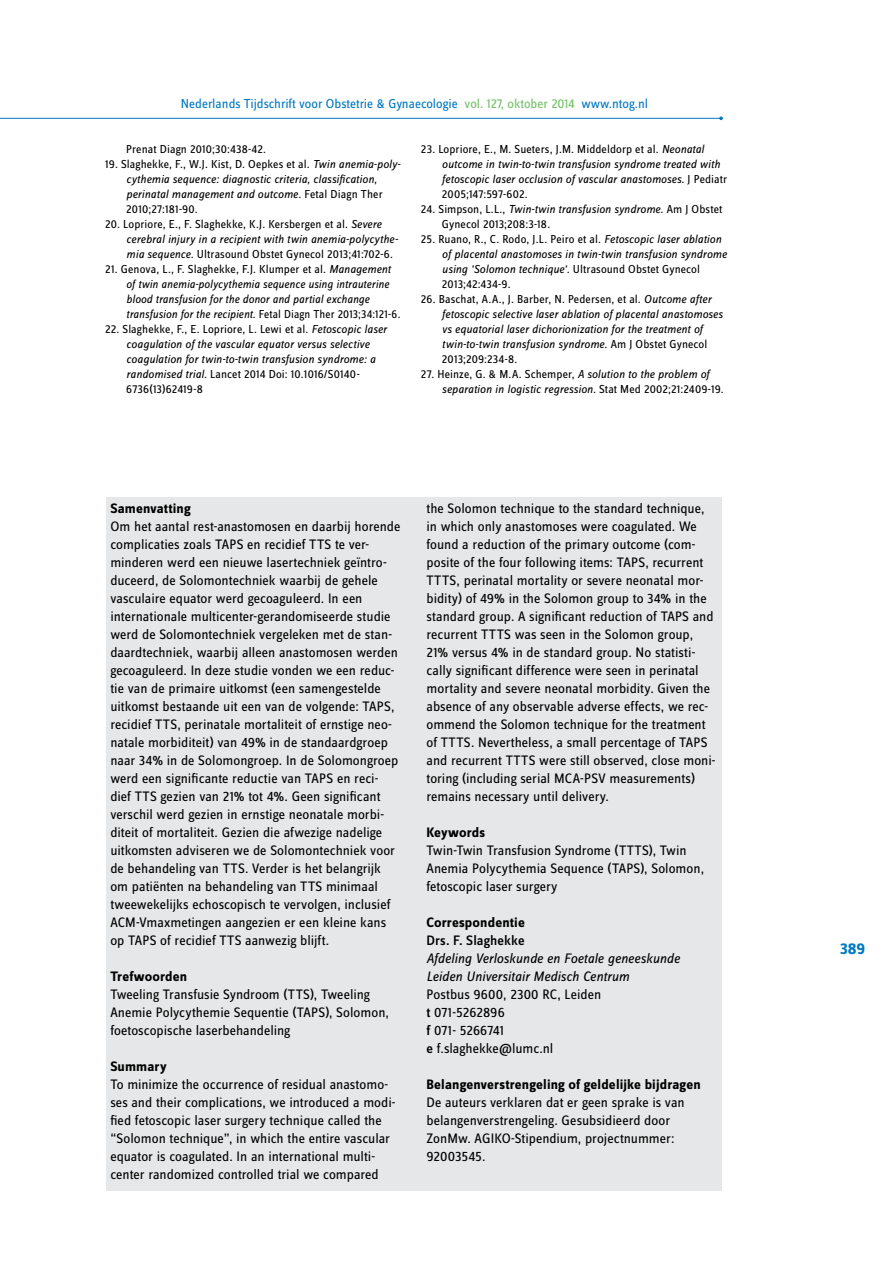
<style>
.page{position:relative;width:893px;height:1263px;background:#fff}
.page>*{position:absolute;margin:0;border:0;box-sizing:border-box;transform-origin:0 0}
.t1{font:700 16.5px "Zine Sans Dis";color:#0079c1}
.t2{font:14.25px/18px "Zine Sans Dis";color:#000}
.t3{font:700 14.25px "Zine Sans Dis";letter-spacing:.01em;color:#000}
.t4{font:italic 14.25px/18px "Zine Sans Dis";letter-spacing:-.005em;color:#000}
.t5{font:14.25px "Zine Sans Dis Medium Roman Tf";color:#000}
.t6{font:13.5px "Zine Sans Dis";color:#0079c1}
.t7{font:italic 12px/15px "Zine Sans Dis";letter-spacing:.005em;color:#000}
.t8{font:12px/15px "Zine Sans Dis";letter-spacing:.01em;color:#000}
.s1{color:#73c167}
.s2{font-style:normal}
.s3{font-style:italic}
.s4{font-family:"Zine Sans Dis Medium Roman Tf"}
</style>
<div class="page">
<hr style="left:0;top:118px;width:721px;height:1px;background:#0079c1">
<div style="left:106px;top:497px;width:615px;height:693px;background:#e6e7e8"></div>
<p class="t6" style="left:181px;top:97px;width:469px">Nederlands Tijdschrift voor Obstetrie &amp; Gynaecologie <span class="s1">vol. 127, oktober 2014</span> www.ntog.nl</p>
<p class="t7" style="left:442px;top:142px;width:287px;text-indent:-21px"><span class="s2">23. Lopriore, E., M. Sueters, J.M. Middeldorp et al.</span> Neonatal outcome in twin-to-twin transfusion syndrome treated with fetoscopic laser occlusion of vascular anastomoses. <span class="s2">J Pediatr 2005;147:597-602.</span></p>
<p class="t8" style="left:442px;top:202px;width:282px;text-indent:-21px">24. Simpson, L.L., <span class="s3">Twin-twin transfusion syndrome.</span> Am J Obstet<br>Gynecol 2013;208:3-18.</p>
<p class="t7" style="left:442px;top:232px;width:286px;text-indent:-21px"><span class="s2">25. Ruano, R., C. Rodo, J.L. Peiro et al.</span> Fetoscopic laser ablation of placental anastomoses in twin-twin transfusion syndrome using 'Solomon technique'. <span class="s2">Ultrasound Obstet Gynecol 2013;42:434-9.</span></p>
<p class="t7" style="left:442px;top:292px;width:282px;text-indent:-21px"><span class="s2">26. Baschat, A.A., J. Barber, N. Pedersen, et al.</span> Outcome after fetoscopic selective laser ablation of placental anastomoses vs equatorial laser dichorionization for the treatment of twin-to-twin transfusion syndrome. <span class="s2">Am J Obstet Gynecol 2013;209:234-8.</span></p>
<p class="t7" style="left:442px;top:367px;width:283px;text-indent:-21px"><span class="s2">27. Heinze, G. &amp; M.A. Schemper,</span> A solution to the problem of separation in logistic regression. <span class="s2">Stat Med 2002;21:2409-19.</span></p>
<p class="t8" style="left:126px;top:142px;width:141px">Prenat Diagn 2010;30:438-42.</p>
<p class="t7" style="left:126px;top:157px;width:276px;text-indent:-21px"><span class="s2">19. Slaghekke, F., W.J. Kist, D. Oepkes et al.</span> Twin anemia-poly&shy;cythemia sequence: diagnostic criteria, classification, perinatal management and outcome<span class="s2">. Fetal Diagn Ther 2010;27:181-90.</span></p>
<p class="t8" style="left:126px;top:217px;width:273px;text-indent:-21px">20. Lopriore, E., F. Slaghekke, K.J. Kersbergen et al. <span class="s3">Severe cerebral injury in a recipient with twin anemia-polycythe&shy;mia sequence.</span> Ultrasound Obstet Gynecol 2013;41:702-6.</p>
<p class="t7" style="left:126px;top:262px;width:276px;text-indent:-21px"><span class="s2">21. Genova, L., F. Slaghekke, F.J. Klumper et al.</span> Management of twin anemia-polycythemia sequence using intrauterine blood transfusion for the donor and partial exchange transfusion for the recipient. <span class="s2">Fetal Diagn Ther 2013;34:121-6.</span></p>
<p class="t7" style="left:126px;top:322px;width:262px;text-indent:-21px"><span class="s2">22. Slaghekke, F., E. Lopriore, L. Lewi et al.</span> Fetoscopic laser coagulation of the vascular equator versus selective coagulation for twin-to-twin transfusion syndrome: a randomised trial. <span class="s2">Lancet 2014 Doi: 10.1016/S0140- 6736(13)62419-8</span></p>
<p class="t3" style="left:110px;top:501px;width:82px">Samenvatting</p>
<p class="t2" style="left:110px;top:518px;width:292px">Om het aantal rest-anastomosen en daarbij horende complicaties zoals TAPS en recidief TTS te ver&shy;minderen werd een nieuwe lasertechniek geïntro&shy;duceerd, de Solomontechniek waarbij de gehele vasculaire equator werd gecoaguleerd. In een internationale multicenter-gerandomiseerde studie werd de Solomontechniek vergeleken met de stan&shy;daardtechniek, waarbij alleen anastomosen werden gecoaguleerd. In deze studie vonden we een reduc&shy;tie van de primaire uitkomst (een samengestelde uitkomst bestaande uit een van de volgende: TAPS, recidief TTS, perinatale mortaliteit of ernstige neo&shy;natale morbiditeit) van 49% in de standaardgroep naar 34% in de Solomongroep. In de Solomongroep werd een significante reductie van TAPS en reci&shy;dief TTS gezien van 21% tot 4%. Geen significant verschil werd gezien in ernstige neonatale morbi&shy;diteit of mortaliteit. Gezien die afwezige nadelige uitkomsten adviseren we de Solomontechniek voor de behandeling van TTS. Verder is het belangrijk om patiënten na behandeling van TTS minimaal tweewekelijks echoscopisch te vervolgen, inclusief ACM-Vmaxmetingen aangezien er een kleine kans op TAPS of recidief TTS aanwezig blijft.</p>
<p class="t3" style="left:110px;top:969px;width:78px">Trefwoorden</p>
<p class="t2" style="left:110px;top:986px;width:280px">Tweeling Transfusie Syndroom (TTS), Tweeling<br>Anemie Polycythemie Sequentie (TAPS), Solomon, foetoscopische laserbehandeling</p>
<p class="t3" style="left:110px;top:1059px;width:58px">Summary</p>
<p class="t2" style="left:110px;top:1076px;width:287px">To minimize the occurrence of residual anastomo&shy;ses and their complications, we introduced a modi&shy;fied fetoscopic laser surgery technique called the “Solomon technique”, in which the entire vascular equator is coagulated. In an international multi&shy;center randomized controlled trial we compared</p>
<p class="t2" style="left:426px;top:499px;width:291px">the Solomon technique to the standard technique, in which only anastomoses were coagulated. We found a reduction of the primary outcome (com&shy;posite of the four following items: TAPS, recurrent TTTS, perinatal mortality or severe neonatal mor&shy;bidity) of 49% in the Solomon group to 34% in the standard group. A significant reduction of TAPS and recurrent TTTS was seen in the Solomon group, 21% versus 4% in de standard group. No statisti&shy;cally significant difference were seen in perinatal mortality and severe neonatal morbidity. Given the absence of any observable adverse effects, we rec&shy;ommend the Solomon technique for the treatment of TTTS. Nevertheless, a small percentage of TAPS and recurrent TTTS were still observed, close moni&shy;toring (including serial MCA-PSV measurements) remains necessary until delivery.</p>
<p class="t3" style="left:426px;top:825px;width:60px">Keywords</p>
<p class="t2" style="left:426px;top:841px;width:279px">Twin-Twin Transfusion Syndrome (TTTS), Twin<br>Anemia Polycythemia Sequence (TAPS), Solomon, fetoscopic laser surgery</p>
<p class="t3" style="left:426px;top:915px;width:100px">Correspondentie</p>
<p class="t5" style="left:426px;top:933px;width:100px">Drs. F. Slaghekke</p>
<p class="t4" style="left:426px;top:949px;width:255px">Afdeling Verloskunde en Foetale geneeskunde<br>Leiden Universitair Medisch Centrum</p>
<p class="t2" style="left:426px;top:985px;width:176px">Postbus 9600, 2300 RC, Leiden <span class="s4">t</span> 071-5262896<br><span class="s4">f</span> 071- 5266741<br><span class="s4">e</span> f.slaghekke@lumc.nl</p>
<p class="t3" style="left:426px;top:1077px;width:276px">Belangenverstrengeling of geldelijke bijdragen</p>
<p class="t2" style="left:426px;top:1093px;width:260px">De auteurs verklaren dat er geen sprake is van belangenverstrengeling. Gesubsidieerd door ZonMw. AGIKO-Stipendium, projectnummer:<br>92003545.</p>
<p class="t1" style="left:840px;top:940px;width:26px">389</p>
</div>
